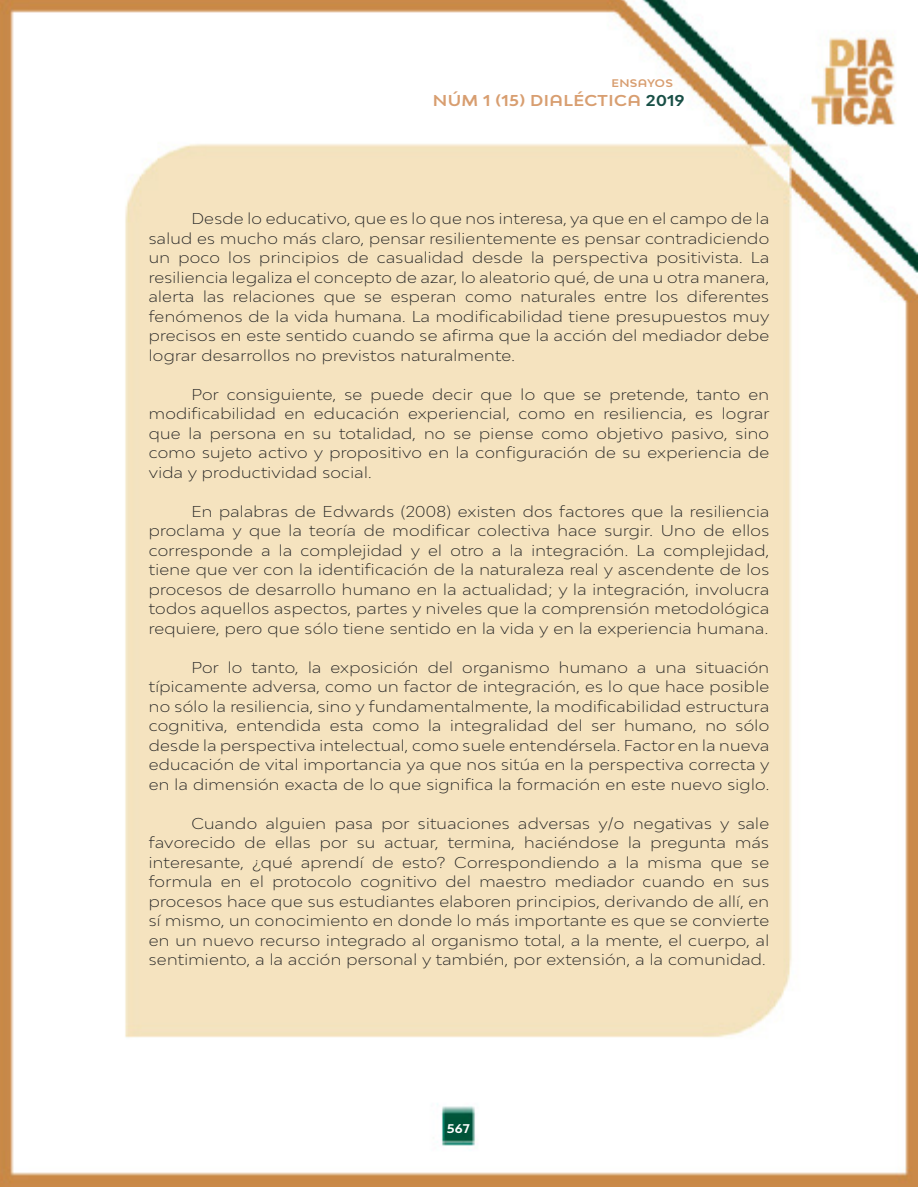
<style>
.page{position:relative;width:918px;height:1188px;background:#fff}
.page>*{position:absolute;margin:0;border:0;box-sizing:border-box;transform-origin:0 0}
.t1{font:300 expanded 15px/19.5px "Bw Modelica";letter-spacing:.02em;color:#222;text-align:justify}
.t2{font:700 expanded 15px "Bw Modelica SS01";letter-spacing:.03em;color:#d89e70}
.t3{font:700 expanded 12px "Bw Modelica SS01";color:#fff}
.t4{font:700 expanded 10.5px "Bw Modelica SS01";letter-spacing:.03em;color:#d89e70}
.s1{color:#184f46}
</style>
<div class="page">
<img style="left:0;top:0;width:918px;height:1187px">
<p class="t4" style="left:611px;top:76px;width:63px">ENSAYOS</p>
<p class="t2" style="left:433px;top:91px;width:253px">NÚM 1 (15) DIALÉCTICA <span class="s1">2019</span></p>
<p class="t1" style="left:149px;top:209px;width:622px;text-indent:43px">Desde lo educativo, que es lo que nos interesa, ya que en el campo de la salud es mucho más claro, pensar resilientemente es pensar contradiciendo un poco los principios de casualidad desde la perspectiva positivista. La resiliencia legaliza el concepto de azar, lo aleatorio qué, de una u otra manera, alerta las relaciones que se esperan como naturales entre los diferentes fenómenos de la vida humana. La modificabilidad tiene presupuestos muy precisos en este sentido cuando se afirma que la acción del mediador debe lograr desarrollos no previstos naturalmente.</p>
<p class="t1" style="left:149px;top:384px;width:622px;text-indent:43px">Por consiguiente, se puede decir que lo que se pretende, tanto en modificabilidad en educación experiencial, como en resiliencia, es lograr que la persona en su totalidad, no se piense como objetivo pasivo, sino como sujeto activo y propositivo en la configuración de su experiencia de vida y productividad social.</p>
<p class="t1" style="left:149px;top:501px;width:622px;text-indent:43px">En palabras de Edwards (2008) existen dos factores que la resiliencia proclama y que la teoría de modificar colectiva hace surgir. Uno de ellos corresponde a la complejidad y el otro a la integración. La complejidad, tiene que ver con la identificación de la naturaleza real y ascendente de los procesos de desarrollo humano en la actualidad; y la integración, involucra todos aquellos aspectos, partes y niveles que la comprensión metodológica requiere, pero que sólo tiene sentido en la vida y en la experiencia humana.</p>
<p class="t1" style="left:149px;top:657px;width:622px;text-indent:43px">Por lo tanto, la exposición del organismo humano a una situación típicamente adversa, como un factor de integración, es lo que hace posible no sólo la resiliencia, sino y fundamentalmente, la modificabilidad estructura cognitiva, entendida esta como la integralidad del ser humano, no sólo desde la perspectiva intelectual, como suele entendérsela. Factor en la nueva educación de vital importancia ya que nos sitúa en la perspectiva correcta y en la dimensión exacta de lo que significa la formación en este nuevo siglo.</p>
<p class="t1" style="left:149px;top:813px;width:622px;text-indent:43px">Cuando alguien pasa por situaciones adversas y/o negativas y sale favorecido de ellas por su actuar, termina, haciéndose la pregunta más interesante, ¿qué aprendí de esto? Correspondiendo a la misma que se formula en el protocolo cognitivo del maestro mediador cuando en sus procesos hace que sus estudiantes elaboren principios, derivando de allí, en sí mismo, un conocimiento en donde lo más importante es que se convierte en un nuevo recurso integrado al organismo total, a la mente, el cuerpo, al sentimiento, a la acción personal y también, por extensión, a la comunidad.</p>
<p class="t3" style="left:447px;top:1121px;width:25px">567</p>
</div>
